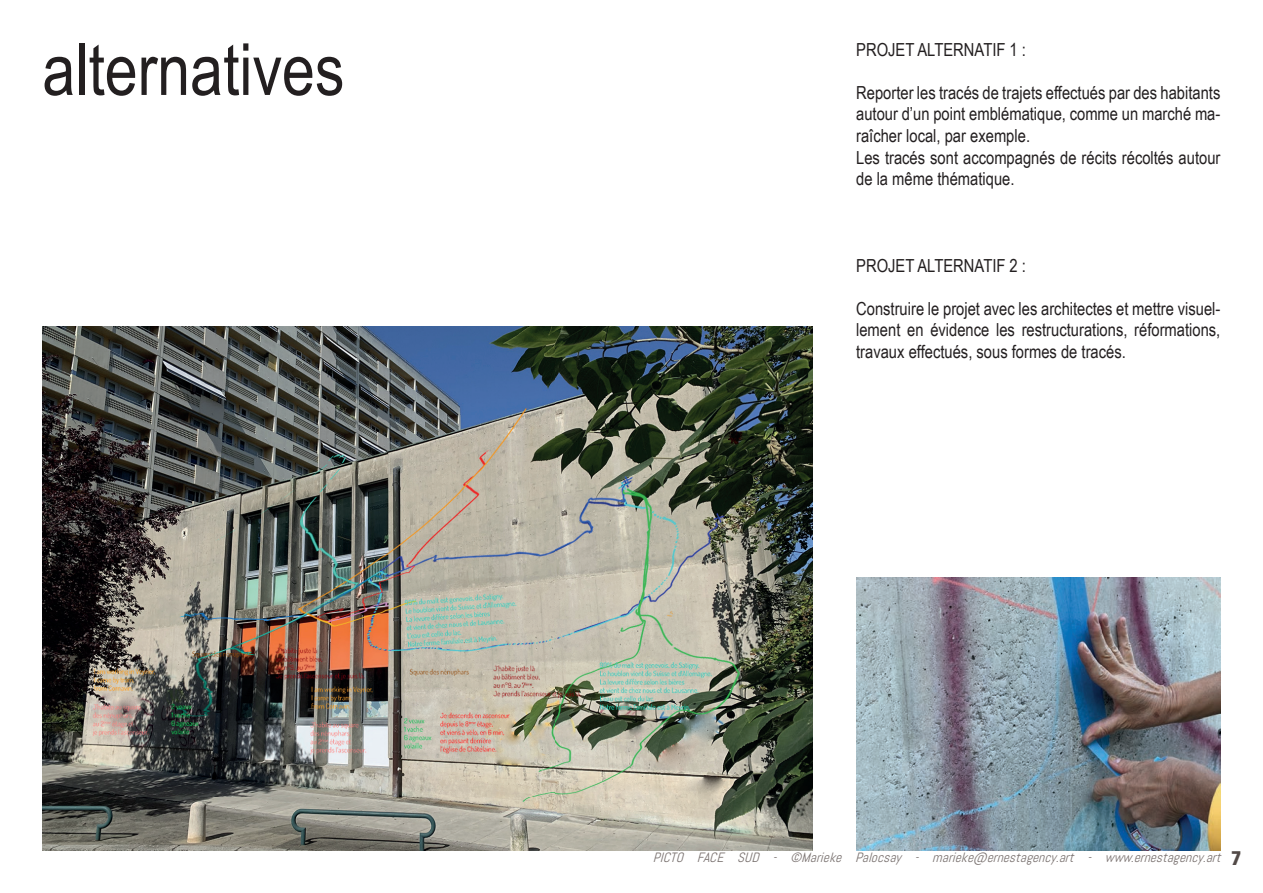
<style>
.page{position:relative;width:1263px;height:893px;background:#fff}
.page>*{position:absolute;margin:0;border:0;box-sizing:border-box;transform-origin:0 0}
.t1{font:72px "Arial Narrow";color:#231f20}
.t2{font:800 condensed 21px "Abadi";color:#524a47}
.t3{font:18px/21.6px "Arial Narrow";color:#231f20}
.t4{font:italic 13.5px "Abel";color:#79716f}
</style>
<div class="page">
<img style="left:43px;top:326px;width:769px;height:524px">
<img style="left:856px;top:578px;width:364px;height:272px">
<h1 class="t1" style="left:43px;top:17px;width:303px">alternatives</h1>
<p class="t3" style="left:856px;top:38px;width:171px">PROJET ALTERNATIF 1 :</p>
<p class="t3" style="left:856px;top:81px;width:366px">Reporter les tracés de trajets effectués par des habitants autour d’un point emblématique, comme un marché ma&shy;raîcher local, par exemple.<br>Les tracés sont accompagnés de récits récoltés autour de la même thématique.</p>
<p class="t3" style="left:856px;top:254px;width:171px">PROJET ALTERNATIF 2 :</p>
<p class="t3" style="left:856px;top:297px;width:366px;text-align:justify">Construire le projet avec les architectes et mettre visuel&shy;lement en évidence les restructurations, réformations, travaux effectués, sous formes de tracés.</p>
<p class="t4" style="left:653px;top:849px;width:574px">PICTO FACE SUD - ©Marieke Palocsay - marieke@ernestagency.art - www.ernestagency.art</p>
<p class="t2" style="left:1231px;top:846px;width:12px">7</p>
</div>
